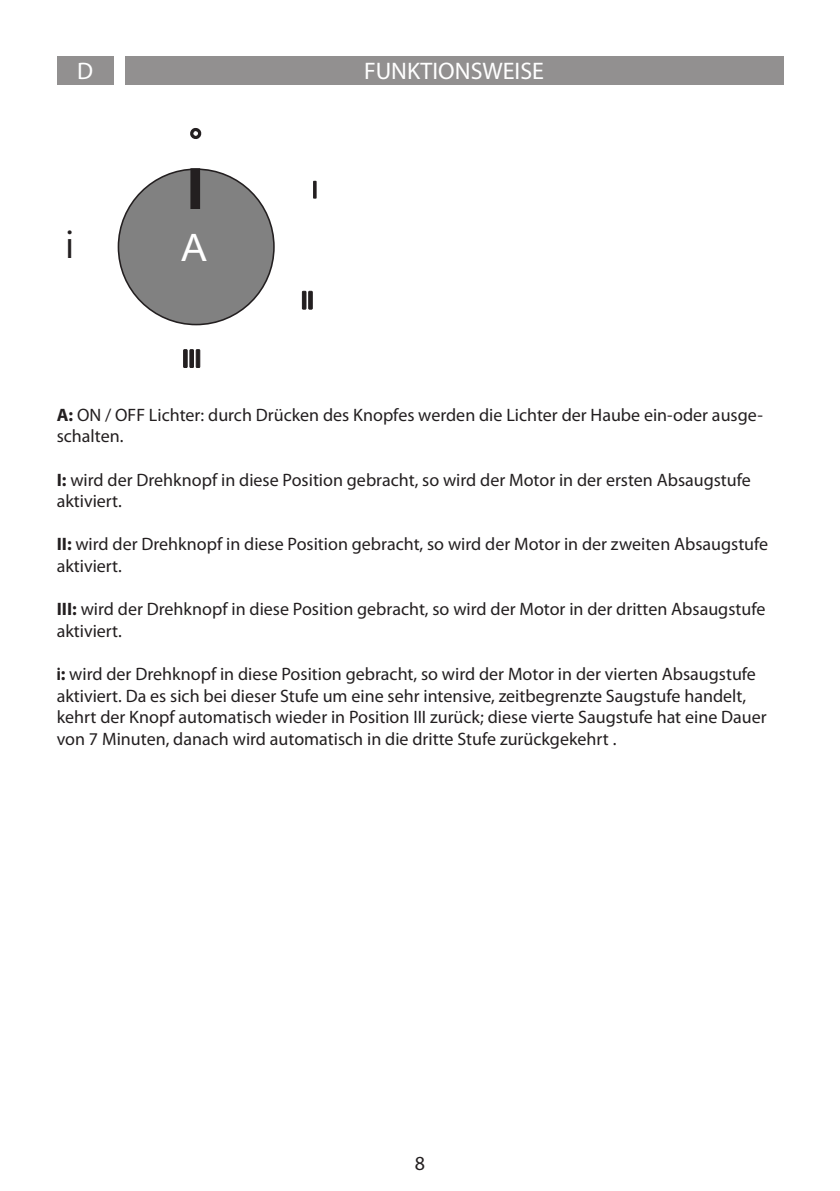
<style>
.page{position:relative;width:840px;height:1191px;background:#fff}
.page>*{position:absolute;margin:0;border:0;box-sizing:border-box;transform-origin:0 0}
.t1{font:24px "Myriad Pro";color:#fff}
.t2{font:20px "Myriad Pro";color:#231f20}
.t3{font:18px/21.6px "Myriad Pro";color:#231f20}
.s1{font-weight:700}
.s2{font-weight:700;font-stretch:condensed}
</style>
<div class="page">
<div style="left:57px;top:57px;width:56px;height:28px;background:#929090"></div>
<div style="left:125px;top:57px;width:657px;height:28px;background:#929090"></div>
<svg style="left:190px;top:128px;width:12px;height:11px"></svg>
<hr style="left:313px;top:181px;width:3px;height:18px;background:#231f20">
<hr style="left:302px;top:291px;width:4px;height:18px;background:#231f20">
<svg style="left:308px;top:291px;width:4px;height:18px"></svg>
<div style="left:183px;top:349px;width:4px;height:19px;border:1px solid #231f20"></div>
<hr style="left:183px;top:350px;width:4px;height:17px;background:#231f20">
<hr style="left:190px;top:350px;width:3px;height:17px;background:#231f20">
<div style="left:189px;top:349px;width:5px;height:19px;border:1px solid #231f20"></div>
<div style="left:196px;top:349px;width:4px;height:19px;border:1px solid #231f20"></div>
<hr style="left:196px;top:350px;width:4px;height:17px;background:#231f20">
<div style="left:118px;top:169px;width:156px;height:155px;background:#818181;border-radius:50%"></div>
<div style="left:190px;top:168px;width:10px;height:41px;background:#231f20;border:2px solid #231f20"></div>
<p class="t1" style="left:77px;top:56px;width:17px">D</p>
<p class="t1" style="left:364px;top:56px;width:181px">FUNKTIONSWEISE</p>
<p class="t3" style="left:57px;top:403px;width:707px"><span class="s1">A:</span> ON / OFF Lichter: durch Drücken des Knopfes werden die Lichter der Haube ein-oder ausge&shy;schalten.</p>
<p class="t3" style="left:57px;top:468px;width:695px"><span class="s1">I:</span> wird der Drehknopf in diese Position gebracht, so wird der Motor in der ersten Absaugstufe aktiviert.</p>
<p class="t3" style="left:57px;top:533px;width:712px"><span class="s1">II:</span> wird der Drehknopf in diese Position gebracht, so wird der Motor in der zweiten Absaugstufe aktiviert.</p>
<p class="t3" style="left:57px;top:598px;width:709px"><span class="s1">III:</span> wird der Drehknopf in diese Position gebracht, so wird der Motor in der dritten Absaugstufe aktiviert.</p>
<p class="t3" style="left:57px;top:663px;width:711px"><span class="s2">i</span><span class="s1">:</span> wird der Drehknopf in diese Position gebracht, so wird der Motor in der vierten Absaugstufe aktiviert. Da es sich bei dieser Stufe um eine sehr intensive, zeitbegrenzte Saugstufe handelt, kehrt der Knopf automatisch wieder in Position III zurück; diese vierte Saugstufe hat eine Dauer von 7 Minuten, danach wird automatisch in die dritte Stufe zurückgekehrt .</p>
<p class="t2" style="left:414px;top:1151px;width:12px">8</p>
</div>
